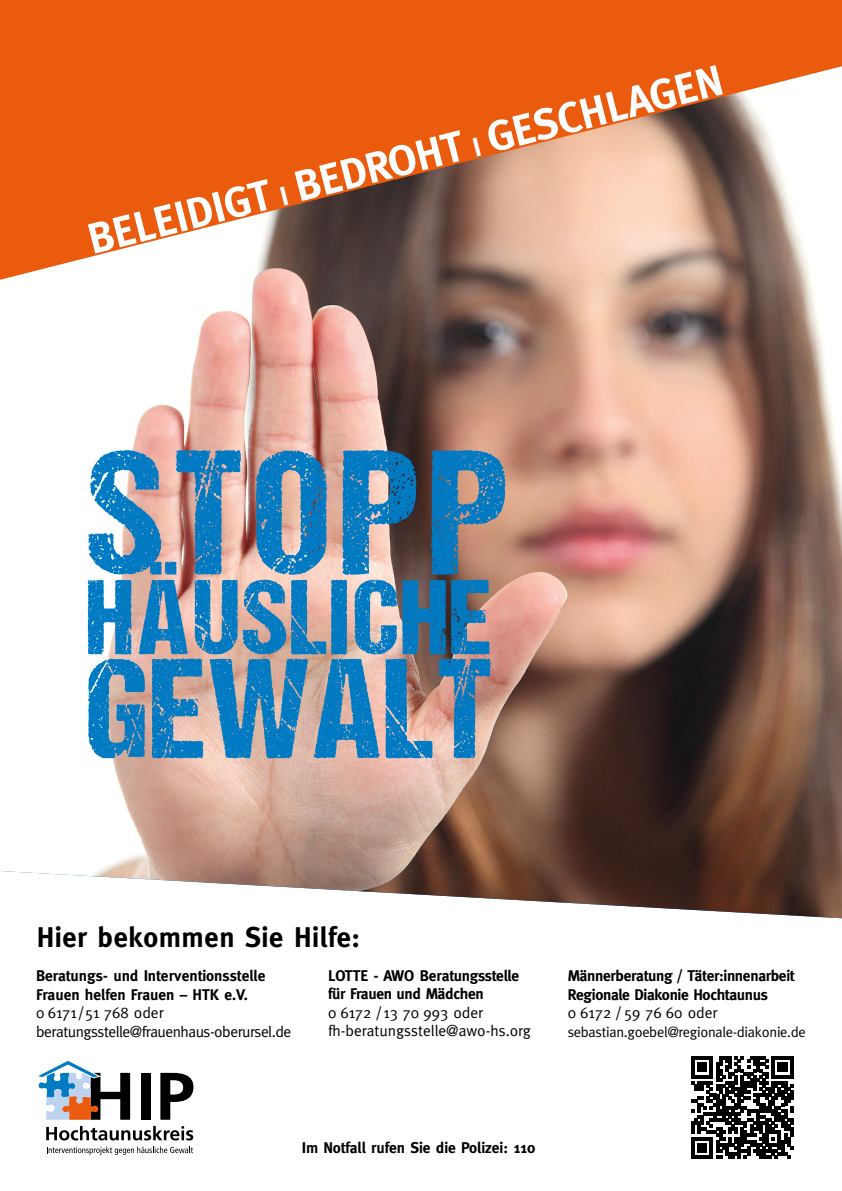
<style>
.page{position:relative;width:842px;height:1191px;background:#fff}
.page>*{position:absolute;margin:0;border:0;box-sizing:border-box;transform-origin:0 0}
.t1{font:177.8px "DCC Ash";letter-spacing:.06em;color:#007ac2}
.t2{font:142.3px "DCC Ash";letter-spacing:.02em;color:#007ac2}
.t3{font:106.7px "DCC Ash";letter-spacing:.02em;color:#007ac2}
.t4{font:700 43.1px "Meta";color:#fff}
.t5{font:700 28.5px "Meta";letter-spacing:.02em;color:#000}
.t6{font:700 15.5px/18.5px "Meta";letter-spacing:-.02em;color:#000}
.t7{font:700 15.5px/18.5px "Meta";color:#000}
.t8{font:15.5px/18.5px "Meta";color:#000}
.t9{font:15.5px/18.5px "Meta";letter-spacing:-.03em;color:#000}
.t10{font:14.5px "Meta";letter-spacing:-.02em;color:#000}
.s1{font-size:26.9px}
</style>
<div class="page">
<img style="left:0;top:280px;width:842px;height:638px">
<svg style="left:0;top:0;width:842px;height:280px;background:#d87642"></svg>
<svg style="left:46px;top:1126px;width:147px;height:14px"></svg>
<div style="left:141px;top:1072px;width:10px;height:47px;background:#000"></div>
<svg style="left:160px;top:1072px;width:33px;height:47px"></svg>
<svg style="left:38px;top:1061px;width:92px;height:58px"></svg>
<svg style="left:47px;top:1146px;width:146px;height:9px"></svg>
<svg style="left:691px;top:1056px;width:102px;height:102px"></svg>
<h3 class="t4" style="left:82px;top:214px;width:655px;rotate:-14deg">BELEIDIGT <span class="s1">I</span> BEDROHT <span class="s1">I</span> GESCHLAGEN</h3>
<h1 class="t1" style="left:87px;top:417px;width:422px">STOPP</h1>
<h3 class="t3" style="left:87px;top:560px;width:406px">HÄUSLICHE</h3>
<h2 class="t2" style="left:87px;top:632px;width:407px">GEWALT</h2>
<h3 class="t5" style="left:37px;top:920px;width:325px">Hier bekommen Sie Hilfe:</h3>
<p class="t7" style="left:36px;top:966px;width:231px">Beratungs- und Interventionsstelle<br>Frauen helfen Frauen – HTK e.V.</p>
<p class="t9" style="left:36px;top:1003px;width:257px">0 6171/51 768 oder beratungsstelle@frauenhaus-oberursel.de</p>
<p class="t6" style="left:328px;top:966px;width:193px">LOTTE - AWO Beratungsstelle für Frauen und Mädchen</p>
<p class="t8" style="left:328px;top:1003px;width:204px">0 6172 / 13 70 993 oder fh-beratungsstelle@awo-hs.org</p>
<p class="t6" style="left:568px;top:966px;width:228px">Männerberatung / Täter:innenarbeit<br>Regionale Diakonie Hochtaunus</p>
<p class="t8" style="left:568px;top:1003px;width:151px">0 6172 / 59 76 60 oder</p>
<p class="t10" style="left:568px;top:1023px;width:240px">sebastian.goebel@regionale-diakonie.de</p>
<p class="t7" style="left:302px;top:1138px;width:235px">Im Notfall rufen Sie die Polizei: 110</p>
</div>
